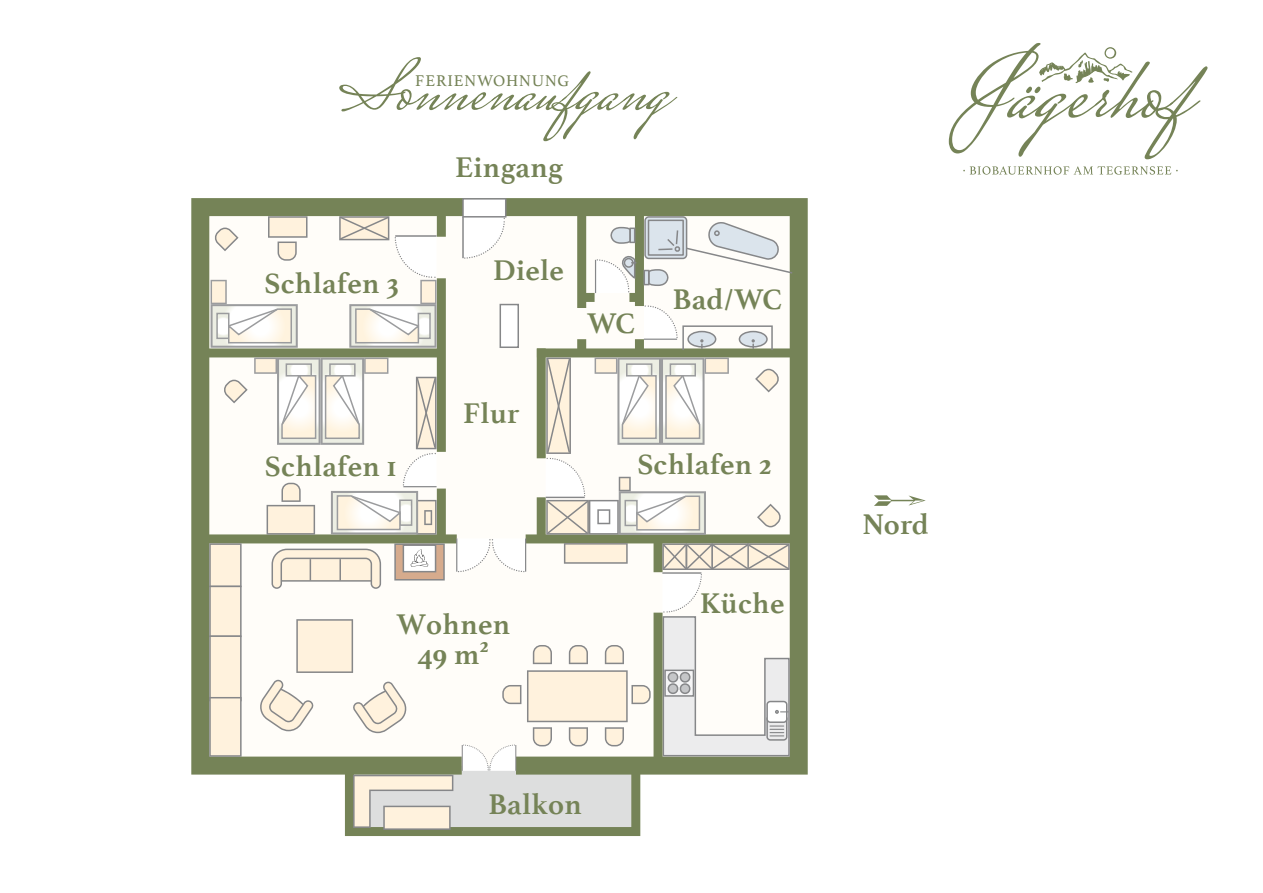
<style>
.page{position:relative;width:1263px;height:893px;background:#fff}
.page>*{position:absolute;margin:0;border:0;box-sizing:border-box;transform-origin:0 0}
.t1{font:71.85px "Mrs Saint Delafield";color:#758357}
.t2{font:700 29.85px/30px "Athelas";letter-spacing:.01em;color:#758357;text-align:center}
.t3{font:16.35px "Athelas";letter-spacing:.05em;color:#758357}
</style>
<div class="page">
<div style="left:345px;top:761px;width:295px;height:75px;background:#dddede;border:9px solid #758357"></div>
<svg style="left:963px;top:166px;width:215px;height:9px"></svg>
<svg style="left:949px;top:43px;width:258px;height:116px"></svg>
<svg style="left:191px;top:198px;width:617px;height:586px"></svg>
<svg style="left:874px;top:495px;width:52px;height:11px"></svg>
<svg style="left:645px;top:217px;width:42px;height:41px"></svg>
<div style="left:644px;top:216px;width:43px;height:43px;border:2px solid #868789;border-radius:4px"></div>
<div style="left:648px;top:220px;width:36px;height:36px;border:2px solid #868789"></div>
<div style="left:200px;top:534px;width:257px;height:9px;background:#758357"></div>
<div style="left:200px;top:348px;width:242px;height:9px;background:#758357"></div>
<div style="left:526px;top:534px;width:269px;height:9px;background:#758357"></div>
<div style="left:537px;top:348px;width:258px;height:9px;background:#758357"></div>
<div style="left:437px;top:278px;width:9px;height:174px;background:#758357"></div>
<div style="left:437px;top:211px;width:9px;height:26px;background:#758357"></div>
<div style="left:537px;top:348px;width:9px;height:110px;background:#758357"></div>
<div style="left:577px;top:209px;width:9px;height:99px;background:#758357"></div>
<div style="left:577px;top:339px;width:9px;height:14px;background:#758357"></div>
<div style="left:635px;top:209px;width:9px;height:97px;background:#758357"></div>
<div style="left:635px;top:339px;width:9px;height:14px;background:#758357"></div>
<div style="left:537px;top:497px;width:9px;height:41px;background:#758357"></div>
<div style="left:653px;top:538px;width:9px;height:34px;background:#758357"></div>
<div style="left:653px;top:613px;width:9px;height:147px;background:#758357"></div>
<div style="left:682px;top:325px;width:91px;height:26px;border:2px solid #868789"></div>
<div style="left:688px;top:332px;width:28px;height:15px;background:#dbe4ec;border-radius:50%"></div>
<div style="left:687px;top:331px;width:29px;height:17px;border:2px solid #868789;border-radius:50%"></div>
<svg style="left:700px;top:339px;width:3px;height:9px"></svg>
<div style="left:739px;top:332px;width:28px;height:15px;background:#dbe4ec;border-radius:50%"></div>
<div style="left:739px;top:331px;width:29px;height:17px;border:2px solid #868789;border-radius:50%"></div>
<svg style="left:751px;top:339px;width:4px;height:9px"></svg>
<svg style="left:643px;top:270px;width:4px;height:15px"></svg>
<svg style="left:647px;top:221px;width:147px;height:66px"></svg>
<svg style="left:631px;top:228px;width:4px;height:15px"></svg>
<svg style="left:610px;top:226px;width:21px;height:19px"></svg>
<svg style="left:564px;top:543px;width:64px;height:21px"></svg>
<svg style="left:211px;top:280px;width:87px;height:68px"></svg>
<svg style="left:757px;top:504px;width:24px;height:23px"></svg>
<svg style="left:755px;top:369px;width:25px;height:23px"></svg>
<svg style="left:223px;top:380px;width:25px;height:23px"></svg>
<svg style="left:502px;top:685px;width:19px;height:19px"></svg>
<svg style="left:533px;top:645px;width:19px;height:19px"></svg>
<svg style="left:569px;top:645px;width:19px;height:19px"></svg>
<svg style="left:605px;top:645px;width:19px;height:19px"></svg>
<svg style="left:214px;top:228px;width:25px;height:23px"></svg>
<svg style="left:268px;top:216px;width:39px;height:45px"></svg>
<svg style="left:209px;top:543px;width:33px;height:214px;background:#efe4d2"></svg>
<svg style="left:296px;top:619px;width:57px;height:54px;background:#f2e6d4"></svg>
<svg style="left:527px;top:670px;width:124px;height:76px"></svg>
<svg style="left:353px;top:775px;width:100px;height:55px"></svg>
<svg style="left:352px;top:682px;width:56px;height:51px"></svg>
<svg style="left:258px;top:680px;width:56px;height:51px"></svg>
<svg style="left:271px;top:549px;width:110px;height:40px"></svg>
<hr style="left:339px;top:559px;width:2px;height:21px;background:#868789">
<svg style="left:463px;top:218px;width:42px;height:41px"></svg>
<hr style="left:462px;top:217px;width:2px;height:41px;background:#868789">
<div style="left:462px;top:198px;width:44px;height:20px;background:#fff;border:2px solid #868789"></div>
<svg style="left:661px;top:543px;width:130px;height:214px"></svg>
<hr style="left:662px;top:572px;width:39px;height:2px;background:#868789">
<div style="left:499px;top:304px;width:20px;height:44px;background:#fff;border:2px solid #868789"></div>
<div style="left:437px;top:489px;width:9px;height:47px;background:#758357"></div>
<svg style="left:595px;top:252px;width:42px;height:41px"></svg>
<hr style="left:595px;top:260px;width:1px;height:33px;background:#868789">
<div style="left:584px;top:293px;width:11px;height:9px;background:#758357"></div>
<div style="left:629px;top:293px;width:11px;height:9px;background:#758357"></div>
<svg style="left:644px;top:305px;width:34px;height:34px"></svg>
<hr style="left:644px;top:339px;width:33px;height:1px;background:#868789">
<svg style="left:457px;top:538px;width:69px;height:34px"></svg>
<hr style="left:456px;top:538px;width:1px;height:34px;background:#868789">
<svg style="left:462px;top:744px;width:54px;height:27px"></svg>
<svg style="left:338px;top:215px;width:99px;height:133px"></svg>
<svg style="left:545px;top:357px;width:184px;height:178px"></svg>
<svg style="left:394px;top:543px;width:51px;height:37px"></svg>
<svg style="left:254px;top:358px;width:183px;height:177px"></svg>
<h1 class="t1" style="left:339px;top:57px;width:330px">Sonnenaufgang</h1>
<p class="t3" style="left:415px;top:71px;width:155px">FERIENWOHNUNG</p>
<p class="t2" style="left:265px;top:271px;width:136px">Schlafen 3</p>
<p class="t2" style="left:455px;top:155px;width:110px">Eingang</p>
<p class="t2" style="left:493px;top:258px;width:72px">Diele</p>
<p class="t2" style="left:587px;top:311px;width:49px">WC</p>
<p class="t2" style="left:463px;top:401px;width:58px">Flur</p>
<p class="t2" style="left:673px;top:287px;width:111px">Bad/WC</p>
<p class="t2" style="left:265px;top:454px;width:133px">Schlafen 1</p>
<p class="t2" style="left:637px;top:452px;width:136px">Schlafen 2</p>
<p class="t2" style="left:396px;top:612px;width:115px">Wohnen<br>49 m<sup>2</sup></p>
<p class="t2" style="left:488px;top:792px;width:95px">Balkon</p>
<p class="t2" style="left:700px;top:591px;width:86px">K¸che</p>
<p class="t2" style="left:862px;top:512px;width:68px">Nord</p>
</div>
